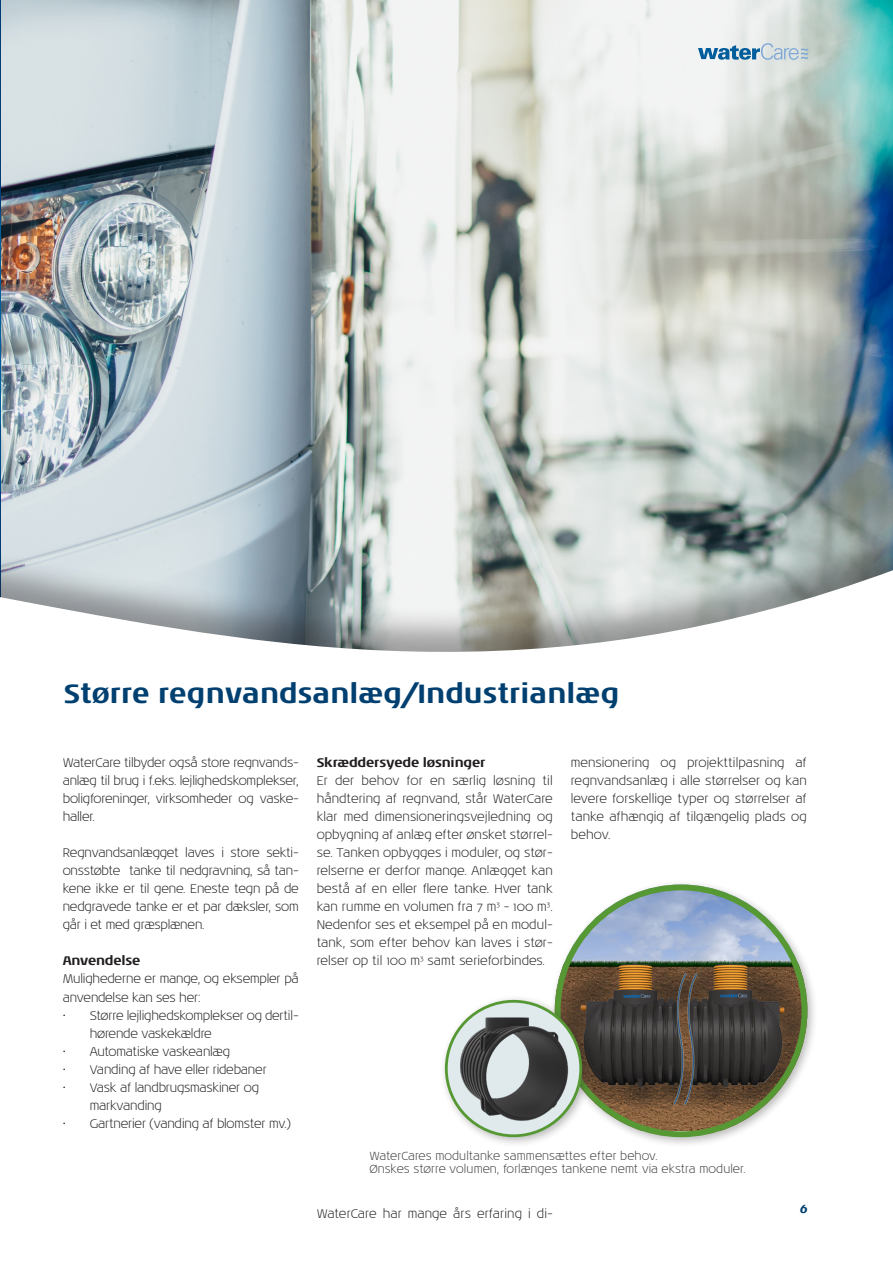
<style>
.page{position:relative;width:893px;height:1263px;background:#fff}
.page>*{position:absolute;margin:0;border:0;box-sizing:border-box;transform-origin:0 0}
.t1{font:700 27px "Noa LT Std";color:#004071}
.t2{font:300 12.75px/18px "Noa LT Std";letter-spacing:-.01em;color:#231f20;text-align:justify}
.t3{font:700 12.75px "Noa LT Std";letter-spacing:-.02em;color:#231f20}
.t4{font:300 12px/13.5px "Noa LT Std";color:#3e3e3f}
.t5{font:italic 700 12px "Noa LT Std";color:#004071}
</style>
<div class="page">
<img style="left:2px;top:0;width:891px;height:364px">
<svg style="left:0;top:364px;width:893px;height:288px;background:#bac3c4"></svg>
<svg style="left:698px;top:43px;width:110px;height:18px;background:#a4c1d2"></svg>
<div style="left:549px;top:879px;width:269px;height:269px;background:#231f20;opacity:.3"></div>
<img style="left:555px;top:884px;width:252px;height:247px">
<div style="left:440px;top:995px;width:153px;height:153px;background:#231f20;opacity:.3"></div>
<img style="left:445px;top:1000px;width:137px;height:137px">
<div style="left:445px;top:1000px;width:137px;height:137px;border:3px solid #569834;border-radius:50%"></div>
<p class="t1" style="left:64px;top:676px;width:557px">Større regnvandsanlæg/Industrianlæg</p>
<p class="t2" style="left:63px;top:754px;width:238px">WaterCare tilbyder også store regnvands&shy;anlæg til brug i f.eks. lejlighedskomplekser, boligforeninger, virksomheder og vaske&shy;haller.</p>
<p class="t2" style="left:63px;top:844px;width:238px">Regnvandsanlægget laves i store sekti&shy;onsstøbte tanke til nedgravning, så tan&shy;kene ikke er til gene. Eneste tegn på de nedgravede tanke er et par dæksler, som går i et med græsplænen.</p>
<p class="t3" style="left:63px;top:953px;width:79px">Anvendelse</p>
<p class="t2" style="left:63px;top:970px;width:238px">Mulighederne er mange, og eksempler på anvendelse kan ses her:</p>
<p class="t2" style="left:90px;top:1006px;width:211px;text-indent:-27px">• Større lejlighedskomplekser og dertil&shy;hørende vaskekældre</p>
<p class="t2" style="left:63px;top:1042px;width:169px">• Automatiske vaskeanlæg</p>
<p class="t2" style="left:63px;top:1060px;width:206px">• Vanding af have eller ridebaner</p>
<p class="t2" style="left:90px;top:1078px;width:171px;text-indent:-27px">• Vask af landbrugsmaskiner og markvanding</p>
<p class="t2" style="left:63px;top:1114px;width:230px">• Gartnerier (vanding af blomster mv.)</p>
<p class="t3" style="left:317px;top:755px;width:170px">Skræddersyede løsninger</p>
<p class="t2" style="left:317px;top:772px;width:238px">Er der behov for en særlig løsning til håndtering af regnvand, står WaterCare klar med dimensioneringsvejledning og opbygning af anlæg efter ønsket størrel&shy;se. Tanken opbygges i moduler, og stør&shy;relserne er derfor mange. Anlægget kan bestå af en eller flere tanke. Hver tank kan rumme en volumen fra 7 m<sup>3</sup> - 100 m<sup>3</sup>.<br>Nedenfor ses et eksempel på en modul&shy;tank, som efter behov kan laves i stør&shy;relser op til 100 m<sup>3</sup> samt serieforbindes.</p>
<p class="t2" style="left:571px;top:754px;width:238px">mensionering og projekttilpasning af regnvandsanlæg i alle størrelser og kan levere forskellige typer og størrelser af tanke afhængig af tilgængelig plads og behov.</p>
<p class="t4" style="left:369px;top:1149px;width:378px">WaterCares modultanke sammensættes efter behov.<br>Ønskes større volumen, forlænges tankene nemt via ekstra moduler.</p>
<p class="t2" style="left:317px;top:1204px;width:238px">WaterCare har mange års erfaring i di-</p>
<p class="t5" style="left:800px;top:1201px;width:10px">6</p>
</div>
